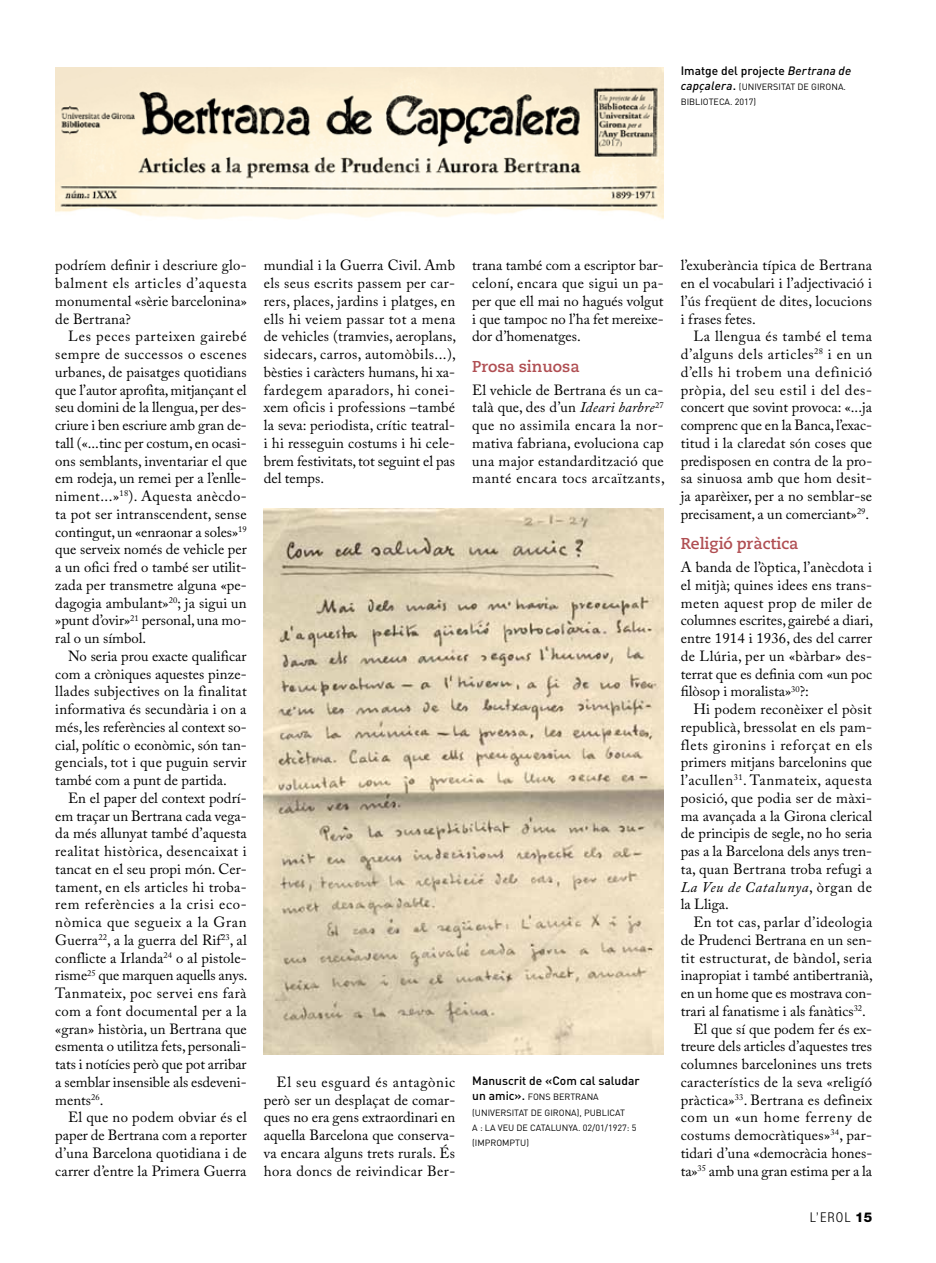
<style>
.page{position:relative;width:936px;height:1263px;background:#fff}
.page>*{position:absolute;margin:0;border:0;box-sizing:border-box;transform-origin:0 0}
.t1{font:700 15.75px "Caecilia";color:#b04e52}
.t2{font:14.7px/17.7px "Adobe Caslon Pro";letter-spacing:.015em;color:#000;text-align:justify}
.t3{font:300 condensed 13.5px "Helvetica Neue LT Std";color:#000}
.t4{font:500 12px "DIN";color:#000}
.t5{font:9px/15px "DIN";color:#000}
.s1{font-style:italic}
.s2{font-weight:500;font-style:italic;font-size:12px}
.s3{font-weight:500;font-size:12px}
.s4{font-weight:800;font-stretch:normal}
</style>
<div class="page">
<img style="left:55px;top:67px;width:608px;height:152px">
<img style="left:264px;top:509px;width:399px;height:546px">
<p class="t4" style="left:680px;top:63px;width:172px">Imatge del projecte <span class="s1">Bertrana de</span></p>
<p class="t5" style="left:680px;top:79px;width:106px"><span class="s2">capçalera</span><span class="s3">.</span> (U NIVERSITAT</p>
<p class="t5" style="left:797px;top:79px;width:50px">DE GIRONA.</p>
<p class="t5" style="left:680px;top:94px;width:77px">BIBLIOTECA. 2017)</p>
<p class="t2" style="left:55px;top:257px;width:193px">podríem definir i descriure glo&shy;balment els articles d’aquesta monumental «sèrie barcelonina» de Bertrana?</p>
<p class="t2" style="left:55px;top:328px;width:193px;text-indent:13px">Les peces parteixen gairebé sempre de successos o escenes urbanes, de paisatges quotidians que l’autor aprofita, mitjançant el seu domini de la llengua, per des&shy;criure i ben escriure amb gran de&shy;tall («...tinc per costum, en ocasi&shy;ons semblants, inventariar el que em rodeja, un remei per a l’enlle&shy;niment...»<sup>18</sup>). Aquesta anècdo&shy;ta pot ser intranscendent, sense contingut, un «enraonar a soles»<sup>19 </sup>que serveix només de vehicle per a un ofici fred o també ser utilit&shy;zada per transmetre alguna «pe&shy;dagogia ambulant»<sup>20</sup>; ja sigui un »punt d’ovir»<sup>21</sup> personal, una mo&shy;ral o un símbol.</p>
<p class="t2" style="left:55px;top:647px;width:193px;text-indent:13px">No seria prou exacte qualificar com a cròniques aquestes pinze&shy;llades subjectives on la finalitat informativa és secundària i on a més, les referències al context so&shy;cial, polític o econòmic, són tan&shy;gencials, tot i que puguin servir també com a punt de partida.</p>
<p class="t2" style="left:55px;top:789px;width:194px;text-indent:13px">En el paper del context podrí&shy;em traçar un Bertrana cada vega&shy;da més allunyat també d’aquesta realitat històrica, desencaixat i tancat en el seu propi món. Cer&shy;tament, en els articles hi troba&shy;rem referències a la crisi eco&shy;nòmica que segueix a la Gran Guerra<sup>22</sup>, a la guerra del Rif<sup>23</sup>, al conflicte a Irlanda<sup>24</sup> o al pistole&shy;risme<sup>25</sup> que marquen aquells anys.<br>Tanmateix, poc servei ens farà com a font documental per a la «gran» història, un Bertrana que esmenta o utilitza fets, personali&shy;tats i notícies però que pot arribar a semblar insensible als esdeveni&shy;ments<sup>26</sup>.</p>
<p class="t2" style="left:55px;top:1108px;width:193px;text-indent:13px">El que no podem obviar és el paper de Bertrana com a reporter d’una Barcelona quotidiana i de carrer d’entre la Primera Guerra</p>
<p class="t2" style="left:264px;top:257px;width:194px">mundial i la Guerra Civil. Amb els seus escrits passem per car&shy;rers, places, jardins i platges, en ells hi veiem passar tot a mena de vehicles (tramvies, aeroplans, sidecars, carros, automòbils...), bèsties i caràcters humans, hi xa&shy;fardegem aparadors, hi conei&shy;xem oficis i professions –també la seva: periodista, crític teatral&shy;i hi resseguin costums i hi cele&shy;brem festivitats, tot seguint el pas del temps.</p>
<p class="t2" style="left:264px;top:1073px;width:193px;text-indent:13px">El seu esguard és antagònic però ser un desplaçat de comar&shy;ques no era gens extraordinari en aquella Barcelona que conserva&shy;va encara alguns trets rurals. És hora doncs de reivindicar Ber-</p>
<p class="t2" style="left:472px;top:257px;width:193px">trana també com a escriptor bar&shy;celoní, encara que sigui un pa&shy;per que ell mai no hagués volgut i que tampoc no l’ha fet mereixe&shy;dor d’homenatges.</p>
<p class="t1" style="left:472px;top:357px;width:109px">Prosa sinuosa</p>
<p class="t2" style="left:472px;top:381px;width:194px">El vehicle de Bertrana és un ca&shy;talà que, des d’un <span class="s1">Ideari barbre</span><sup>27 </sup>que no assimila encara la nor&shy;mativa fabriana, evoluciona cap una major estandardització que manté encara tocs arcaïtzants,</p>
<p class="t4" style="left:472px;top:1073px;width:169px">Manuscrit de «Com cal saludar</p>
<p class="t5" style="left:472px;top:1089px;width:127px"><span class="s3">un amic».</span> FONS BERTRANA (U NIVERSITAT</p>
<p class="t5" style="left:472px;top:1104px;width:166px;text-indent:59px">DE GIRONA), PUBLICAT<br>A : LA VEU D E CATALUNYA. 02/01/1927: 5 (I MPROMPTU)</p>
<p class="t2" style="left:680px;top:257px;width:193px">l’exuberància típica de Bertrana en el vocabulari i l’adjectivació i l’ús freqüent de dites, locucions i frases fetes.</p>
<p class="t2" style="left:680px;top:327px;width:193px;text-indent:13px">La llengua és també el tema d’alguns dels articles<sup>28</sup> i en un d’ells hi trobem una definició pròpia, del seu estil i del des&shy;concert que sovint provoca: «...ja comprenc que en la Banca, l’exac&shy;titud i la claredat són coses que predisposen en contra de la pro&shy;sa sinuosa amb que hom desit&shy;ja aparèixer, per a no semblar-se precisament, a un comerciant»<sup>29</sup>.</p>
<p class="t1" style="left:680px;top:535px;width:119px">Religió pràctica</p>
<p class="t2" style="left:680px;top:558px;width:194px">A banda de l’òptica, l’anècdota i el mitjà; quines idees ens trans&shy;meten aquest prop de miler de columnes escrites, gairebé a diari, entre 1914 i 1936, des del carrer de Llúria, per un «bàrbar» des&shy;terrat que es definia com «un poc filòsop i moralista»<sup>30</sup>?:</p>
<p class="t2" style="left:680px;top:700px;width:193px;text-indent:13px">Hi podem reconèixer el pòsit republicà, bressolat en els pam&shy;flets gironins i reforçat en els primers mitjans barcelonins que l’acullen<sup>31</sup>. Tanmateix, aquesta posició, que podia ser de màxi&shy;ma avançada a la Girona clerical de principis de segle, no ho seria pas a la Barcelona dels anys tren&shy;ta, quan Bertrana troba refugi a <span class="s1">La Veu de Catalunya</span>, òrgan de la Lliga.</p>
<p class="t2" style="left:693px;top:913px;width:180px">En tot cas, parlar d’ideologia</p>
<p class="t2" style="left:680px;top:931px;width:193px">de Prudenci Bertrana en un sen-</p>
<p class="t2" style="left:680px;top:949px;width:193px">tit estructurat, de bàndol, seria</p>
<p class="t2" style="left:680px;top:966px;width:194px">inapropiat i també antibertranià,</p>
<p class="t2" style="left:680px;top:984px;width:193px">en un home que es mostrava con-</p>
<p class="t2" style="left:680px;top:1002px;width:187px">trari al fanatisme i als fanàtics<sup>32</sup>.</p>
<p class="t2" style="left:693px;top:1020px;width:180px">El que sí que podem fer és ex-</p>
<p class="t2" style="left:680px;top:1037px;width:193px">treure dels articles d’aquestes tres</p>
<p class="t2" style="left:680px;top:1055px;width:193px">columnes barcelonines uns trets</p>
<p class="t2" style="left:680px;top:1073px;width:193px">característics de la seva «religíó</p>
<p class="t2" style="left:680px;top:1091px;width:193px">pràctica»<sup>33</sup>. Bertrana es defineix</p>
<p class="t2" style="left:680px;top:1108px;width:193px">com un «un home ferreny de</p>
<p class="t2" style="left:680px;top:1126px;width:193px">costums democràtiques»<sup>34</sup>, par-</p>
<p class="t2" style="left:680px;top:1144px;width:193px">tidari d’una «democràcia hones-</p>
<p class="t2" style="left:680px;top:1162px;width:193px">ta»<sup>35</sup> amb una gran estima per a la</p>
<p class="t3" style="left:810px;top:1209px;width:63px">L’EROL <span class="s4">15</span></p>
</div>
